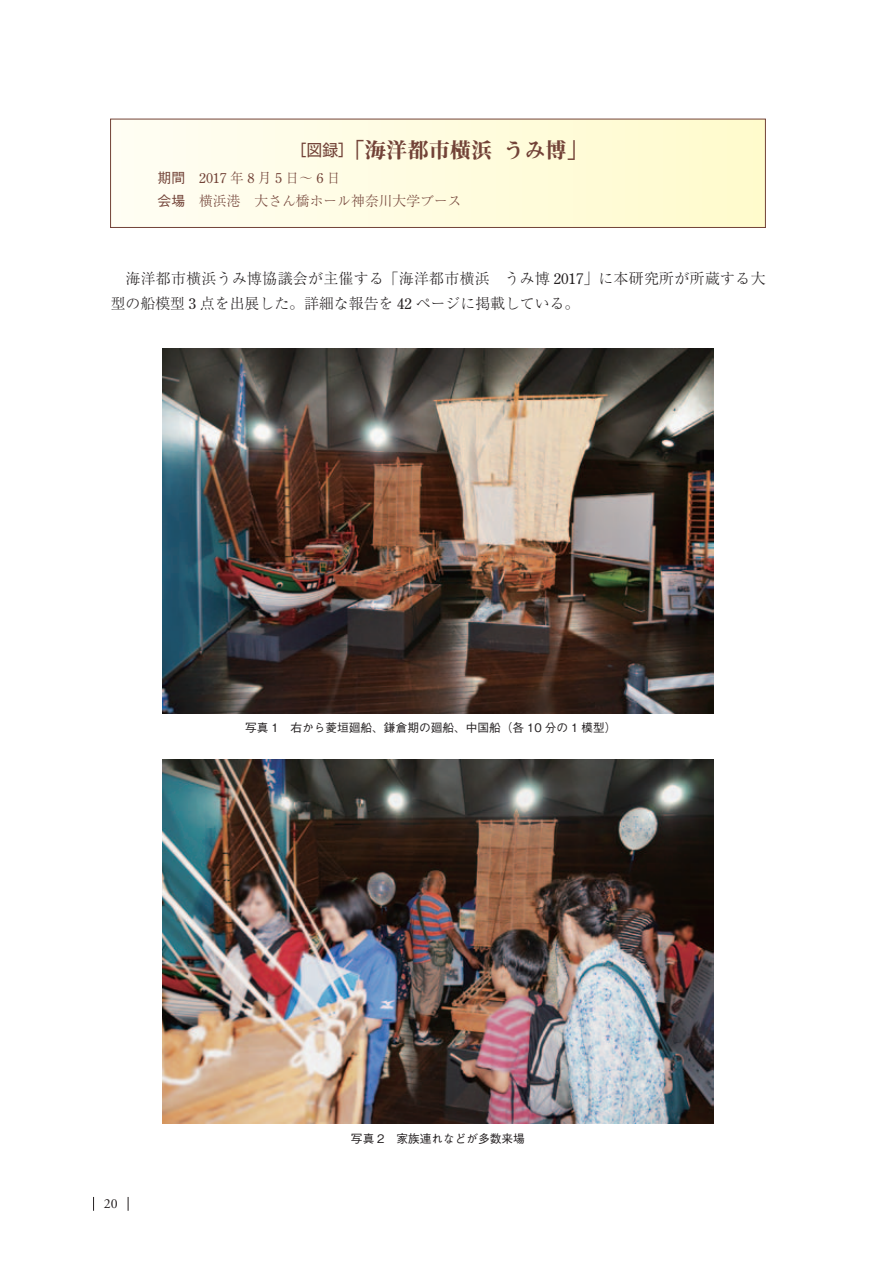
<style>
.page{position:relative;width:893px;height:1263px;background:#fff}
.page>*{position:absolute;margin:0;border:0;box-sizing:border-box;transform-origin:0 0}
.t1{font:21.3px "Midashi Min Pr 6 MA31";color:#724237}
.t2{font:300 14.85px/25.2px "Ryumin Pr 6";letter-spacing:.025em;color:#231f20}
.t3{font:300 13.8px "Ryumin Pr 6";color:#724237}
.t4{font:13.8px "Century Old Style Std";color:#724237}
.t5{font:13.8px "Adobe Garamond Pro";color:#231f20}
.t6{font:500 11.7px "Gothic BBB Pr 6";color:#231f20}
.s1{font-family:"Shin Go Pr 6";font-size:15.9px}
.s2{font-family:"Gothic BBB Pr 6";font-weight:500}
.s3{font-family:"Ryumin Pr 6";font-weight:300}
.s4{font-family:"Century Old Style Std";font-weight:400}
</style>
<div class="page">
<img style="left:163px;top:349px;width:550px;height:364px">
<img style="left:163px;top:759px;width:550px;height:365px">
<svg style="left:128px;top:1197px;width:1px;height:14px"></svg>
<svg style="left:93px;top:1197px;width:1px;height:14px"></svg>
<svg style="left:110px;top:119px;width:656px;height:109px;background:#fcf8dc"></svg>
<h1 class="t1" style="left:290px;top:134px;width:299px"><span class="s1">［図録］</span>「海洋都市横浜うみ博」</h1>
<p class="t4" style="left:158px;top:169px;width:185px"><span class="s2">期間</span> 2017<span class="s3">年</span>8<span class="s3">月</span>5<span class="s3">日～</span>6<span class="s3">日</span></p>
<p class="t3" style="left:158px;top:190px;width:306px"><span class="s2">会場</span> 横浜港 大さん橋ホール神奈川大学ブース</p>
<p class="t2" style="left:111px;top:265px;width:656px;text-indent:15px">海洋都市横浜うみ博協議会が主催する「海洋都市横浜 うみ博 <span class="s4">2017</span>」に本研究所が所蔵する大型の船模型 <span class="s4">3</span> 点を出展した。詳細な報告を <span class="s4">42</span> ページに掲載している。</p>
<p class="t6" style="left:245px;top:718px;width:373px">写真 1　右から菱垣廻船、鎌倉期の廻船、中国船（各 10 分の 1 模型）</p>
<p class="t5" style="left:104px;top:1196px;width:15px">20</p>
<p class="t6" style="left:351px;top:1129px;width:175px">写真 2　家族連れなどが多数来場</p>
</div>
